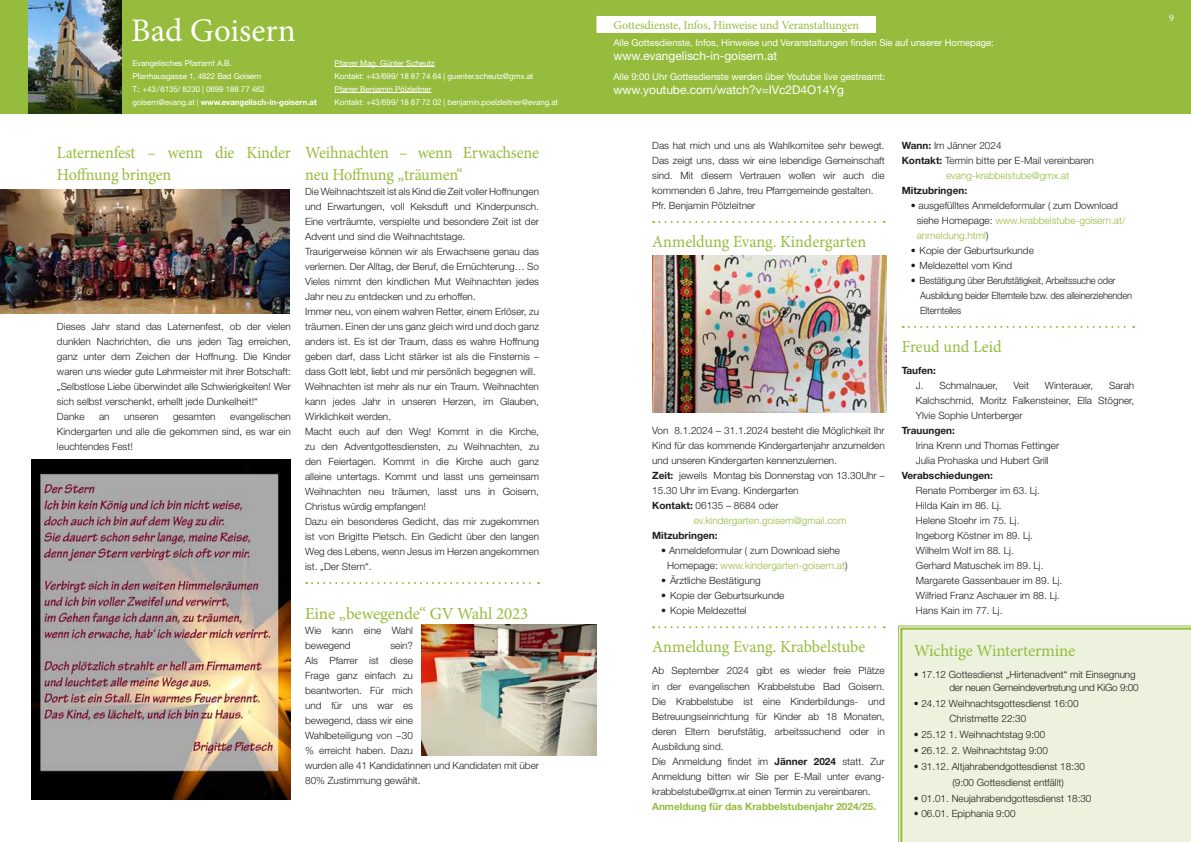
<style>
.page{position:relative;width:1191px;height:842px;background:#fff}
.page>*{position:absolute;margin:0;border:0;box-sizing:border-box;transform-origin:0 0}
.t1{font:32.9px "Minion Pro";letter-spacing:.005em;color:#fff}
.t2{font:17px/22px "Minion Pro";letter-spacing:-.01em;color:#95bc3d;scale:.95 1}
.t3{font:17px "Minion Pro";letter-spacing:-.01em;color:#95bc3d}
.t4{font:12px "Helvetica Neue LT Std";letter-spacing:-.005em;color:#fff}
.t5{font:12px "Minion Pro";letter-spacing:-.01em;color:#95bc3d}
.t6{font:300 10px/15px "Helvetica Neue LT Std";color:#1d1d1b}
.t7{font:300 10px/15px "Helvetica Neue LT Std";letter-spacing:-.02em;color:#1d1d1b}
.t8{font:700 10px "Helvetica Neue LT Std";color:#1d1d1b}
.t9{font:300 10px "Helvetica Neue LT Std";color:#95bc3d}
.t10{font:700 10px "Helvetica Neue LT Std";color:#95bc3d}
.t11{font:10px "Minion Pro";color:#fff}
.t12{font:9.5px "Helvetica Neue LT Std";letter-spacing:-.005em;color:#fff}
.t13{font:8px/13px "Helvetica Neue LT Std";letter-spacing:-.01em;color:#fff}
.s1{font-weight:700}
.s2{color:#95bc3d}
</style>
<div class="page">
<div style="left:0;top:0;width:1191px;height:113px;background:#95bc3d"></div>
<img style="left:28px;top:0;width:94px;height:113px">
<div style="left:596px;top:16px;width:280px;height:17px;background:#fff"></div>
<svg style="left:653px;top:221px;width:231px;height:2px"></svg>
<svg style="left:653px;top:626px;width:231px;height:2px"></svg>
<svg style="left:902px;top:326px;width:232px;height:2px"></svg>
<hr style="left:334px;top:66px;width:101px;height:1px;background:#fff">
<hr style="left:334px;top:92px;width:97px;height:1px;background:#fff">
<svg style="left:898px;top:625px;width:293px;height:217px"></svg>
<div style="left:900px;top:628px;width:291px;height:214px;background:#ecf2dd"></div>
<svg style="left:306px;top:582px;width:233px;height:2px"></svg>
<img style="left:421px;top:625px;width:175px;height:131px">
<img style="left:32px;top:460px;width:259px;height:339px">
<img style="left:0;top:189px;width:289px;height:125px">
<img style="left:652px;top:255px;width:234px;height:158px">
<h1 class="t1" style="left:131px;top:8px;width:166px">Bad Goisern</h1>
<p class="t13" style="left:132px;top:56px;width:186px">Evangelisches Pfarramt A.B.<br>Pfarrhausgasse 1, 4822 Bad Goisern<br>T.: +43/6135/ 8230 | 0699 188 77 462 goisern@evang.at | <span class="s1">www.evangelisch-in-goisern.at</span></p>
<p class="t13" style="left:334px;top:56px;width:225px">Pfarrer Mag. Günter Scheutz<br>Kontakt: +43/699/ 18 87 74 64 | guenter.scheutz@gmx.at Pfarrer Benjamin Pölzleitner<br>Kontakt: +43/699/ 18 87 72 02 | benjamin.poelzleitner@evang.at</p>
<h2 class="t2" style="left:57px;top:142px;width:248px">Laternenfest – wenn die Kinder<br>Hoffnung bringen</h2>
<p class="t6" style="left:57px;top:319px;width:235px">Dieses Jahr stand das Laternenfest, ob der vielen dunklen Nachrichten, die uns jeden Tag erreichen, ganz unter dem Zeichen der Hoffnung. Die Kinder waren uns wieder gute Lehrmeister mit ihrer Botschaft: „Selbstlose Liebe überwindet alle Schwierigkeiten! Wer sich selbst verschenkt, erhellt jede Dunkelheit!“<br>Danke</p>
<p class="t6" style="left:57px;top:409px;width:235px;text-align:justify;text-indent:173px">evangelischen Kindergarten und alle die gekommen sind, es war ein leuchtendes Fest!</p>
<p class="t6" style="left:99px;top:409px;width:12px">an</p>
<p class="t6" style="left:124px;top:409px;width:36px">unseren</p>
<p class="t6" style="left:173px;top:409px;width:44px">gesamten</p>
<h2 class="t2" style="left:305px;top:142px;width:248px">Weihnachten – wenn Erwachsene neu Hoffnung „träumen“</h2>
<p class="t6" style="left:305px;top:184px;width:235px">Die Weihnachtszeit ist als Kind die Zeit voller Hoffnungen und Erwartungen, voll Keksduft und Kinderpunsch.<br>Eine verträumte, verspielte und besondere Zeit ist der Advent und sind die Weihnachtstage.<br>Traurigerweise können wir als Erwachsene genau das verlernen. Der Alltag, der Beruf, die Ernüchterung… So Vieles nimmt den kindlichen Mut Weihnachten jedes Jahr neu zu entdecken und zu erhoffen.<br>Immer neu, von einem wahren Retter, einem Erlöser, zu träumen. Einen der uns ganz gleich wird und doch ganz anders ist. Es ist der Traum, dass es wahre Hoffnung geben darf, dass Licht stärker ist als die Finsternis – dass Gott lebt, liebt und mir persönlich begegnen will.<br>Weihnachten ist mehr als nur ein Traum. Weihnachten kann jedes Jahr in unseren Herzen, im Glauben, Wirklichkeit werden.<br>Macht euch auf den Weg! Kommt in die Kirche, zu den Adventgottesdiensten, zu Weihnachten, zu den Feiertagen. Kommt in die Kirche auch ganz alleine untertags. Kommt und lasst uns gemeinsam Weihnachten neu träumen, lasst uns in Goisern, Christus würdig empfangen!<br>Dazu ein besonderes Gedicht, das mir zugekommen ist von Brigitte Pietsch. Ein Gedicht über den langen Weg des Lebens, wenn Jesus im Herzen angekommen ist. „Der Stern“.</p>
<h2 class="t3" style="left:305px;top:602px;width:225px">Eine „bewegende“ GV Wahl 2023</h2>
<p class="t6" style="left:305px;top:623px;width:109px">Wie kann eine Wahl bewegend</p>
<p class="t6" style="left:305px;top:638px;width:235px;text-indent:85px">sein?<br>Als Pfarrer ist diese<br>Frage ganz einfach zu<br>beantworten. Für mich<br>und für uns war es<br>bewegend, dass wir eine<br>Wahlbeteiligung von ~30<br>% erreicht haben. Dazu<br>wurden alle 41 Kandidatinnen und Kandidaten mit über<br>80% Zustimmung gewählt.</p>
<p class="t5" style="left:613px;top:17px;width:247px">Gottesdienste, Infos, Hinweise und Veranstaltungen</p>
<p class="t12" style="left:613px;top:37px;width:382px">Alle Gottesdienste, Infos, Hinweise und Veranstaltungen finden Sie auf unserer Homepage:</p>
<p class="t4" style="left:613px;top:49px;width:165px">www.evangelisch-in-goisern.at</p>
<p class="t12" style="left:613px;top:71px;width:273px">Alle 9:00 Uhr Gottesdienste werden über Youtube live gestreamt:</p>
<p class="t4" style="left:613px;top:83px;width:232px">www.youtube.com/watch?v=IVc2D4O14Yg</p>
<p class="t6" style="left:652px;top:138px;width:234px">Das hat mich und uns als Wahlkomitee sehr bewegt.<br>Das zeigt uns, dass wir eine lebendige Gemeinschaft sind. Mit diesem Vertrauen wollen wir auch die kommenden 6 Jahre, treu Pfarrgemeinde gestalten.<br>Pfr. Benjamin Pölzleitner</p>
<h2 class="t2" style="left:652px;top:231px;width:227px">Anmeldung Evang. Kindergarten</h2>
<p class="t6" style="left:652px;top:423px;width:234px">Von 8.1.2024 – 31.1.2024 besteht die Möglichkeit Ihr</p>
<p class="t6" style="left:652px;top:438px;width:234px">Kind für das kommende Kindergartenjahr anzumelden</p>
<p class="t6" style="left:652px;top:453px;width:186px">und unseren Kindergarten kennenzulernen.</p>
<p class="t6" style="left:652px;top:468px;width:234px"><span class="s1">Zeit:</span> jeweils Montag bis Donnerstag von 13.30Uhr –</p>
<p class="t6" style="left:652px;top:483px;width:148px">15.30 Uhr im Evang. Kindergarten</p>
<p class="t6" style="left:652px;top:498px;width:128px"><span class="s1">Kontakt:</span> 06135 – 8684 oder</p>
<p class="t9" style="left:694px;top:514px;width:154px">ev.kindergarten.goisern@gmail.com</p>
<p class="t8" style="left:652px;top:529px;width:67px">Mitzubringen:</p>
<p class="t6" style="left:667px;top:543px;width:182px;text-indent:-6px">• Anmeldeformular ( zum Download siehe<br>Homepage: <span class="s2">www.kindergarten-goisern.at</span>)</p>
<p class="t6" style="left:661px;top:573px;width:101px">• Ärztliche Bestätigung</p>
<p class="t6" style="left:661px;top:588px;width:125px">• Kopie der Geburtsurkunde</p>
<p class="t6" style="left:661px;top:603px;width:87px">• Kopie Meldezettel</p>
<h2 class="t2" style="left:652px;top:636px;width:226px">Anmeldung Evang. Krabbelstube</h2>
<p class="t6" style="left:652px;top:663px;width:234px">Ab September 2024 gibt es wieder freie Plätze in der evangelischen Krabbelstube Bad Goisern.<br>Die Krabbelstube ist eine Kinderbildungs- und Betreuungseinrichtung für Kinder ab 18 Monaten, deren Eltern berufstätig, arbeitssuchend oder in Ausbildung sind.<br>Die Anmeldung findet im <span class="s1">Jänner 2024</span> statt. Zur Anmeldung bitten wir Sie per E-Mail unter evang&shy;krabbelstube@gmx.at einen Termin zu vereinbaren.</p>
<p class="t10" style="left:652px;top:800px;width:225px">Anmeldung für das Krabbelstubenjahr 2024/25.</p>
<p class="t6" style="left:901px;top:138px;width:101px"><span class="s1">Wann:</span> Im Jänner 2024</p>
<p class="t6" style="left:901px;top:153px;width:194px"><span class="s1">Kontakt:</span> Termin bitte per E-Mail vereinbaren</p>
<p class="t9" style="left:946px;top:169px;width:125px">evang-krabbelstube@gmx.at</p>
<p class="t8" style="left:901px;top:184px;width:67px">Mitzubringen:</p>
<p class="t6" style="left:916px;top:198px;width:210px;text-indent:-6px">• ausgefülltes Anmeldeformular ( zum Download siehe Homepage: <span class="s2">www.krabbelstube-goisern.at/ anmeldung.html</span>)</p>
<p class="t6" style="left:910px;top:243px;width:125px">• Kopie der Geburtsurkunde</p>
<p class="t6" style="left:910px;top:258px;width:103px">• Meldezettel vom Kind</p>
<p class="t7" style="left:920px;top:273px;width:213px;text-indent:-10px">• Bestätigung über Berufstätigkeit, Arbeitssuche oder<br>Ausbildung beider Elternteile bzw. des alleinerziehenden<br>Elternteiles</p>
<h2 class="t2" style="left:901px;top:336px;width:107px">Freud und Leid</h2>
<p class="t8" style="left:901px;top:364px;width:36px">Taufen:</p>
<p class="t6" style="left:916px;top:378px;width:83px">J. Schmalnauer,</p>
<p class="t6" style="left:1013px;top:378px;width:17px">Veit</p>
<p class="t6" style="left:1044px;top:378px;width:50px">Winterauer,</p>
<p class="t6" style="left:916px;top:378px;width:220px;text-align:justify;text-indent:193px">Sarah Kalchschmid, Moritz Falkensteiner, Ella Stögner, Ylvie Sophie Unterberger</p>
<p class="t8" style="left:901px;top:424px;width:55px">Trauungen:</p>
<p class="t6" style="left:916px;top:438px;width:145px">Irina Krenn und Thomas Fettinger<br>Julia Prohaska und Hubert Grill</p>
<p class="t8" style="left:901px;top:469px;width:93px">Verabschiedungen:</p>
<p class="t6" style="left:916px;top:483px;width:148px">Renate Pomberger im 63. Lj.<br>Hilda Kain im 86. Lj.<br>Helene Stoehr im 75. Lj.<br>Ingeborg Köstner im 89. Lj.<br>Wilhelm Wolf im 88. Lj.<br>Gerhard Matuschek im 89. Lj.<br>Margarete Gassenbauer im 89. Lj.<br>Wilfried Franz Aschauer im 88. Lj.<br>Hans Kain im 77. Lj.</p>
<h2 class="t3" style="left:913px;top:639px;width:163px">Wichtige Wintertermine</h2>
<p class="t6" style="left:913px;top:667px;width:226px;line-height:13px;text-align:right">• 17.12 Gottesdienst „Hirtenadvent“ mit Einsegnung der neuen Gemeindevertretung und KiGo 9:00</p>
<p class="t6" style="left:949px;top:695px;width:131px;line-height:15.8px;text-indent:-36px">• 24.12 Weihnachtsgottesdienst 16:00<br>Christmette 22:30</p>
<p class="t6" style="left:913px;top:727px;width:133px">• 25.12 1. Weihnachtstag 9:00</p>
<p class="t6" style="left:913px;top:743px;width:136px">• 26.12. 2. Weihnachtstag 9:00</p>
<p class="t6" style="left:952px;top:758px;width:134px;line-height:15.8px;text-indent:-39px">• 31.12. Altjahrabendgottesdienst 18:30 (9:00 Gottesdienst entfällt)</p>
<p class="t6" style="left:913px;top:790px;width:179px">• 01.01. Neujahrabendgottesdienst 18:30</p>
<p class="t6" style="left:913px;top:806px;width:103px">• 06.01. Epiphania 9:00</p>
<p class="t11" style="left:1169px;top:12px;width:6px">9</p>
</div>
